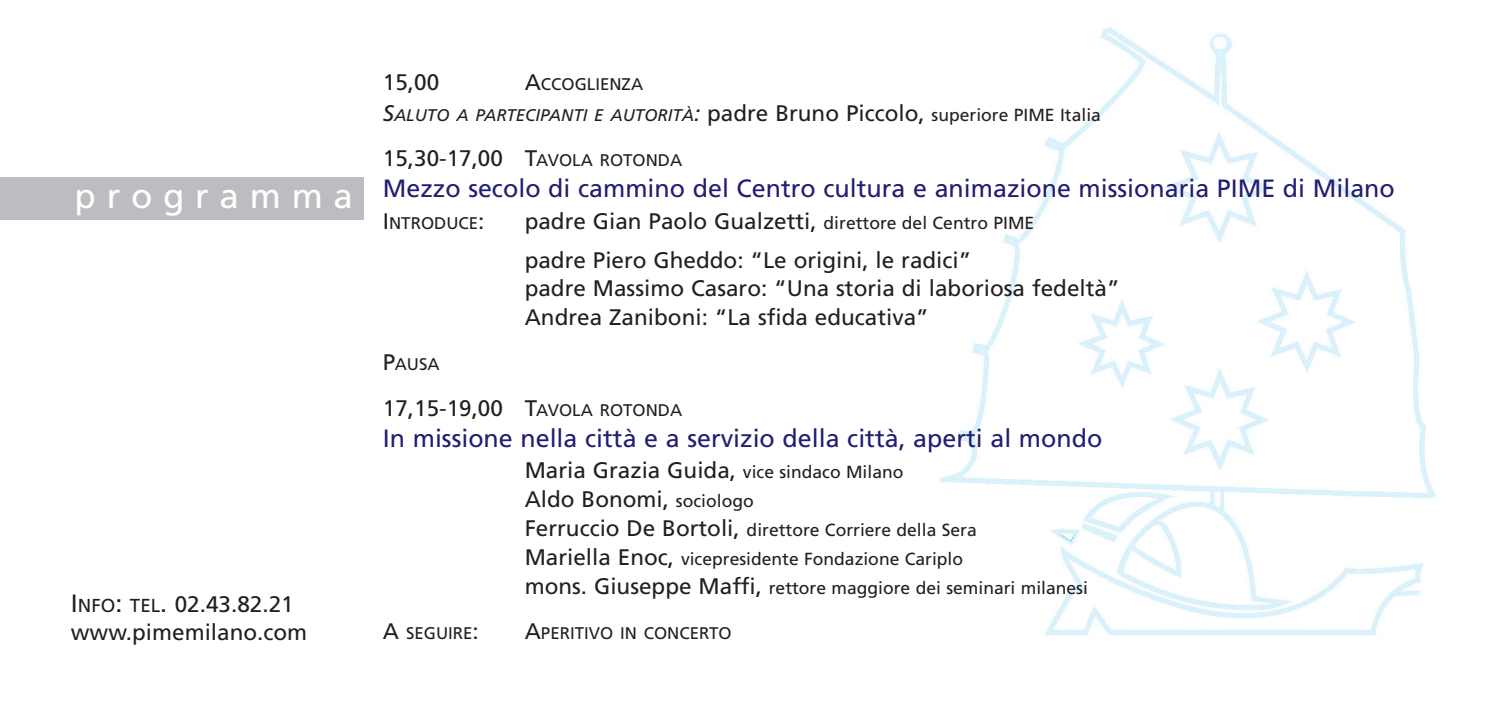
<style>
.page{position:relative;width:1489px;height:709px;background:#fff}
.page>*{position:absolute;margin:0;border:0;box-sizing:border-box;transform-origin:0 0}
.t1{font:35px "Frutiger";letter-spacing:.305em;color:#fff}
.t2{font:25px "Frutiger";color:#221e72}
.t3{font:22.5px/28.8px "Frutiger";color:#231f20}
.t4{font:17.5px/28.8px "Frutiger";color:#231f20}
.t5{font:italic 17px/31.2px "Frutiger";color:#231f20}
.t6{font:17px "Frutiger";color:#231f20}
.s1{font-size:25px}
.s2{font-size:18.75px}
.s3{font-style:normal;font-size:22.5px}
.s4{font-style:normal}
.s5{font-size:22.5px}
.s6{font-style:normal;font-size:17.5px}
.s7{font-size:17px}
.s8{font-size:17.5px}
</style>
<div class="page">
<img style="left:940px;top:27px;width:496px;height:609px">
<div style="left:0;top:177px;width:363px;height:43px;background:#bcbdc0"></div>
<h1 class="t1" style="left:75px;top:182px;width:280px">programma</h1>
<p class="t3" style="left:71px;top:592px;width:238px;line-height:27.5px"><span class="s1">I</span><span class="s2">NFO</span><span class="s1">:</span> <span class="s2">TEL</span><span class="s1">.</span> 02.43.82.21 www.pimemilano.com</p>
<p class="t3" style="left:383px;top:69px;width:58px">15,00</p>
<p class="t5" style="left:383px;top:69px;width:719px;text-indent:142px"><span class="s3">A</span><span class="s4">CCOGLIENZA<br></span><span class="s5">S</span>ALUTO A PARTECIPANTI E AUTORITÀ<span class="s5">:</span> <span class="s3">padre Bruno Piccolo,</span> <span class="s6">superiore PIME Italia</span></p>
<p class="t3" style="left:383px;top:146px;width:301px">15,30-17,00 T<span class="s7">AVOLA ROTONDA</span></p>
<p class="t2" style="left:383px;top:179px;width:1013px">Mezzo secolo di cammino del Centro cultura e animazione missionaria PIME di Milano</p>
<p class="t6" style="left:383px;top:216px;width:103px"><span class="s5">I</span>NTRODUCE<span class="s5">:</span></p>
<p class="t3" style="left:524px;top:203px;width:511px;line-height:38.8px">padre Gian Paolo Gualzetti, <span class="s8">direttore del Centro PIME </span>padre Piero Gheddo: “Le origini, le radici”</p>
<p class="t3" style="left:524px;top:276px;width:596px">padre Massimo Casaro: “Una storia di laboriosa fedeltà”<br>Andrea Zaniboni: “La sfida educativa”</p>
<p class="t6" style="left:383px;top:358px;width:58px"><span class="s5">P</span>AUSA</p>
<p class="t3" style="left:383px;top:395px;width:301px">17,15-19,00 T<span class="s7">AVOLA ROTONDA</span></p>
<p class="t2" style="left:383px;top:428px;width:721px">In missione nella città e a servizio della città, aperti al mondo</p>
<p class="t3" style="left:524px;top:458px;width:380px">Maria Grazia Guida, <span class="s8">vice sindaco Milano<br></span>Aldo Bonomi, <span class="s8">sociologo</span></p>
<p class="t4" style="left:524px;top:517px;width:564px"><span class="s5">Ferruccio De Bortoli,</span> direttore Corriere della Sera<br><span class="s5">Mariella Enoc,</span> vicepresidente Fondazione Cariplo<br><span class="s5">mons. Giuseppe Maffi,</span> rettore maggiore dei seminari milanesi</p>
<p class="t6" style="left:383px;top:626px;width:97px"><span class="s5">A</span> SEGUIRE<span class="s5">:</span></p>
<p class="t6" style="left:524px;top:626px;width:208px"><span class="s5">A</span>PERITIVO IN CONCERTO</p>
</div>
